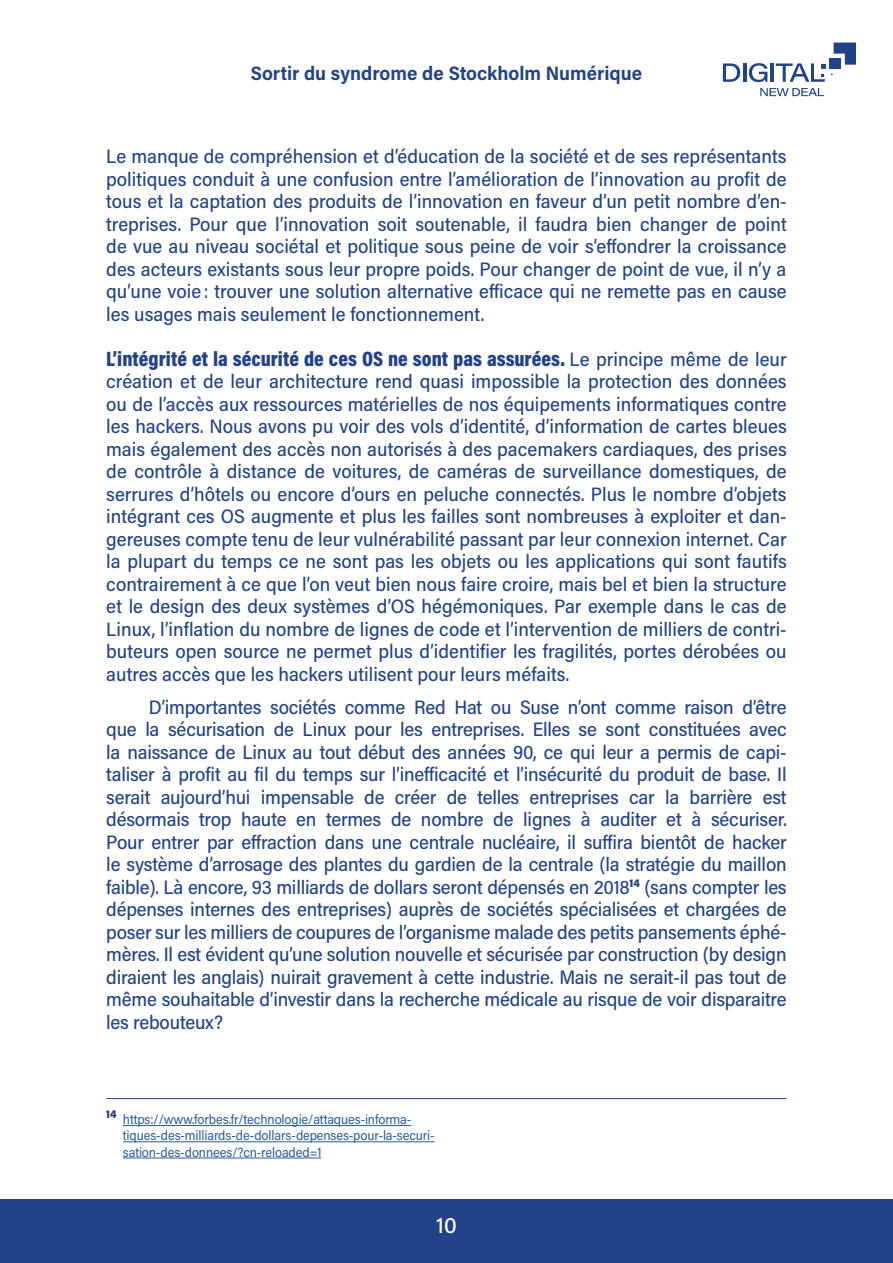
<style>
.page{position:relative;width:893px;height:1263px;background:#fff}
.page>*{position:absolute;margin:0;border:0;box-sizing:border-box;transform-origin:0 0}
.t1{font:500 22.5px "Acumin Pro";color:#fff}
.t2{font:900 21px "Acumin Pro Cond";color:#224289}
.t3{font:500 19.5px/22.5px "Acumin Pro Semi Cond";color:#224289;text-align:justify}
.t4{font:700 19.5px "Acumin Pro Semi Cond";color:#224289}
.t5{font:13.5px/16.2px "Acumin Pro Semi Cond";letter-spacing:-.01em;color:#275b9b}
.t6{font:900 11.4px "Acumin Pro Semi Cond";color:#224289}
.s1{font-family:"Acumin Pro Semi Cond";font-weight:500;font-size:19.5px}
</style>
<div class="page">
<div style="left:0;top:1199px;width:893px;height:64px;background:#224289"></div>
<svg style="left:723px;top:63px;width:17px;height:19px"></svg>
<svg style="left:749px;top:63px;width:18px;height:19px"></svg>
<hr style="left:771px;top:63px;width:3px;height:19px;background:#214289">
<hr style="left:743px;top:63px;width:3px;height:19px;background:#214289">
<svg style="left:760px;top:88px;width:64px;height:8px"></svg>
<svg style="left:776px;top:43px;width:80px;height:39px"></svg>
<hr style="left:123px;top:1125px;width:288px;height:1px;background:#275b9b">
<hr style="left:123px;top:1141px;width:312px;height:1px;background:#275b9b">
<hr style="left:123px;top:1158px;width:199px;height:1px;background:#275b9b">
<hr style="left:106px;top:1098px;width:681px;height:1px;background:#224289">
<p class="t4" style="left:251px;top:59px;width:393px">Sortir du syndrome de Stockholm Numérique</p>
<p class="t3" style="left:106px;top:144px;width:682px">Le manque de compréhension et d’éducation de la société et de ses représentants politiques conduit à une confusion entre l’amélioration de l’innovation au profit de tous et la captation des produits de l’innovation en faveur d’un petit nombre d’en&shy;treprises. Pour que l’innovation soit soutenable, il faudra bien changer de point de vue au niveau sociétal et politique sous peine de voir s’effondrer la croissance des acteurs existants sous leur propre poids. Pour changer de point de vue, il n’y a qu’une voie: trouver une solution alternative efficace qui ne remette pas en cause les usages mais seulement le fonctionnement.</p>
<p class="t2" style="left:106px;top:345px;width:682px">L’intégrité et la sécurité de ces OS ne sont pas assurées. <span class="s1">Le principe même de leur</span></p>
<p class="t3" style="left:106px;top:369px;width:682px">création et de leur architecture rend quasi impossible la protection des données ou de l’accès aux ressources matérielles de nos équipements informatiques contre les hackers. Nous avons pu voir des vols d’identité, d’information de cartes bleues mais également des accès non autorisés à des pacemakers cardiaques, des prises de contrôle à distance de voitures, de caméras de surveillance domestiques, de serrures d’hôtels ou encore d’ours en peluche connectés. Plus le nombre d’objets intégrant ces OS augmente et plus les failles sont nombreuses à exploiter et dan&shy;gereuses compte tenu de leur vulnérabilité passant par leur connexion internet. Car la plupart du temps ce ne sont pas les objets ou les applications qui sont fautifs contrairement à ce que l’on veut bien nous faire croire, mais bel et bien la structure et le design des deux systèmes d’OS hégémoniques. Par exemple dans le cas de Linux, l’inflation du nombre de lignes de code et l’intervention de milliers de contri&shy;buteurs open source ne permet plus d’identifier les fragilités, portes dérobées ou autres accès que les hackers utilisent pour leurs méfaits.</p>
<p class="t3" style="left:106px;top:695px;width:682px;text-indent:43px">D’importantes sociétés comme Red Hat ou Suse n’ont comme raison d’être que la sécurisation de Linux pour les entreprises. Elles se sont constituées avec la naissance de Linux au tout début des années 90, ce qui leur a permis de capi&shy;taliser à profit au fil du temps sur l’inefficacité et l’insécurité du produit de base. Il serait aujourd’hui impensable de créer de telles entreprises car la barrière est désormais trop haute en termes de nombre de lignes à auditer et à sécuriser.<br>Pour entrer par effraction dans une centrale nucléaire, il suffira bientôt de hacker le système d’arrosage des plantes du gardien de la centrale (la stratégie du maillon faible). Là encore, 93 milliards de dollars seront dépensés en 2018<sup>14</sup> (sans compter les dépenses internes des entreprises) auprès de sociétés spécialisées et chargées de poser sur les milliers de coupures de l’organisme malade des petits pansements éphé&shy;mères. Il est évident qu’une solution nouvelle et sécurisée par construction (by design diraient les anglais) nuirait gravement à cette industrie. Mais ne serait-il pas tout de même souhaitable d’investir dans la recherche médicale au risque de voir disparaitre les rebouteux?</p>
<p class="t6" style="left:106px;top:1106px;width:12px">14</p>
<p class="t5" style="left:123px;top:1111px;width:313px">https://www.forbes.fr/technologie/attaques-informa&shy;tiques-des-milliards-de-dollars-depenses-pour-la-securi&shy;sation-des-donnees/?cn-reloaded=1</p>
<p class="t1" style="left:436px;top:1210px;width:23px">10</p>
</div>
